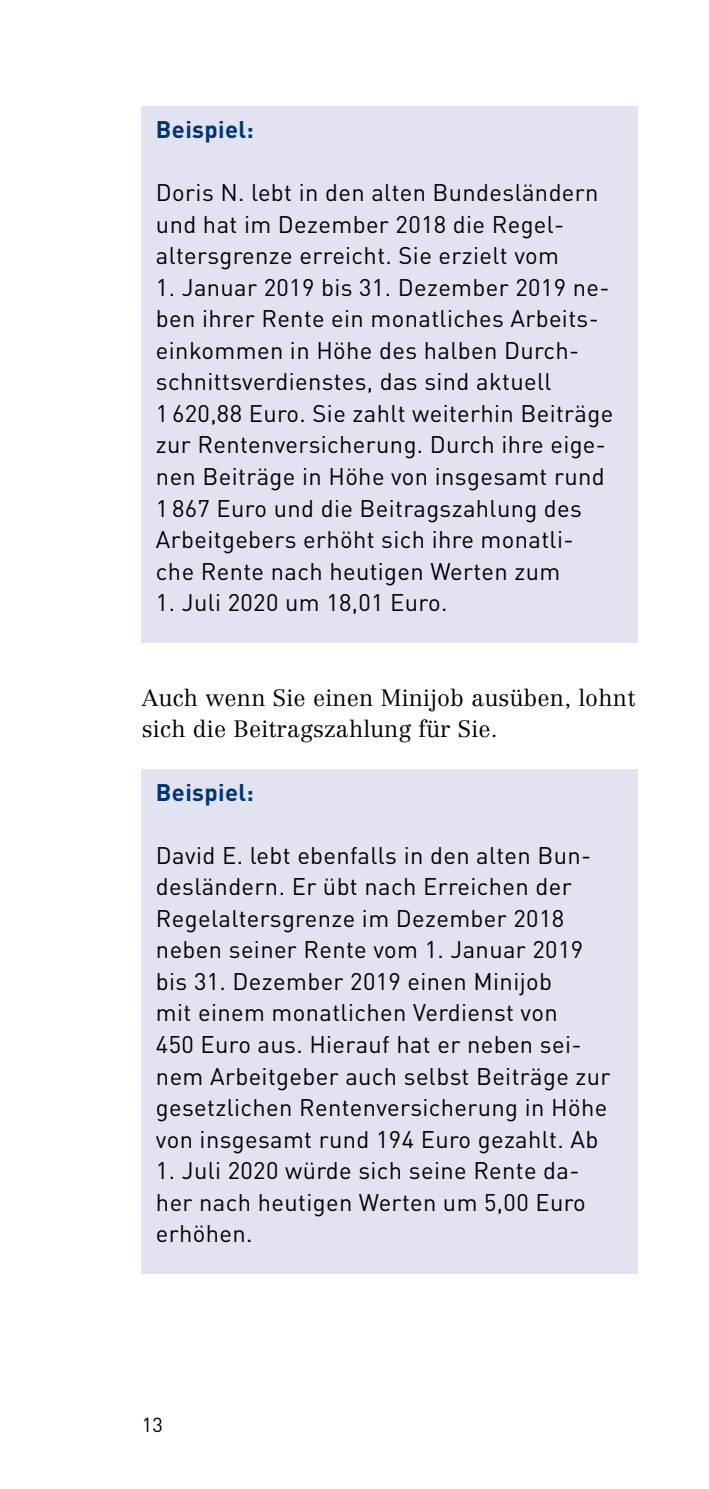
<style>
.page{position:relative;width:709px;height:1489px;background:#fff}
.page>*{position:absolute;margin:0;border:0;box-sizing:border-box;transform-origin:0 0}
.t1{font:23.75px/31.5px "DIN";letter-spacing:.015em;color:#000}
.t2{font:700 23.75px "DIN";letter-spacing:.015em;color:#003472}
.t3{font:300 23.25px/31.5px "Centennial";letter-spacing:.01em;color:#000}
.t4{font:20px "DIN";color:#000}
</style>
<div class="page">
<div style="left:142px;top:106px;width:496px;height:536px;background:#e2e3f0"></div>
<div style="left:142px;top:769px;width:496px;height:504px;background:#e2e3f0"></div>
<h3 class="t2" style="left:156px;top:114px;width:99px">Beispiel:</h3>
<p class="t1" style="left:156px;top:176px;width:444px">Doris N. lebt in den alten Bundesländern und hat im Dezember 2018 die Regel&shy;altersgrenze erreicht. Sie erzielt vom</p>
<p class="t1" style="left:156px;top:271px;width:459px">1. Januar 2019 bis 31. Dezember 2019 ne&shy;ben ihrer Rente ein monatliches Arbeits&shy;einkommen in Höhe des halben Durch&shy;schnittsverdienstes, das sind aktuell<br>1 620,88 Euro. Sie zahlt weiterhin Beiträge zur Rentenversicherung. Durch ihre eige&shy;nen Beiträge in Höhe von insgesamt rund 1 867 Euro und die Beitragszahlung des Arbeitgebers erhöht sich ihre monatli&shy;che Rente nach heutigen Werten zum</p>
<p class="t1" style="left:156px;top:586px;width:293px">1. Juli 2020 um 18,01 Euro.</p>
<p class="t3" style="left:142px;top:681px;width:495px">Auch wenn Sie einen Minijob ausüben, lohnt sich die Beitragszahlung für Sie.</p>
<h3 class="t2" style="left:156px;top:776px;width:99px">Beispiel:</h3>
<p class="t1" style="left:156px;top:838px;width:456px">David E. lebt ebenfalls in den alten Bun&shy;desländern. Er übt nach Erreichen der Regel altersgrenze im Dezember 2018 neben seiner Rente vom 1. Januar 2019 bis 31. Dezember 2019 einen Minijob<br>mit einem monatlichen Verdienst von<br>450 Euro aus. Hierauf hat er neben sei&shy;nem Arbeitgeber auch selbst Beiträge zur gesetz lichen Rentenversicherung in Höhe von insgesamt rund 194 Euro gezahlt. Ab</p>
<p class="t1" style="left:156px;top:1154px;width:431px">1. Juli 2020 würde sich seine Rente da&shy;her nach heutigen Werten um 5,00 Euro erhöhen.</p>
<p class="t4" style="left:142px;top:1411px;width:23px">13</p>
</div>
